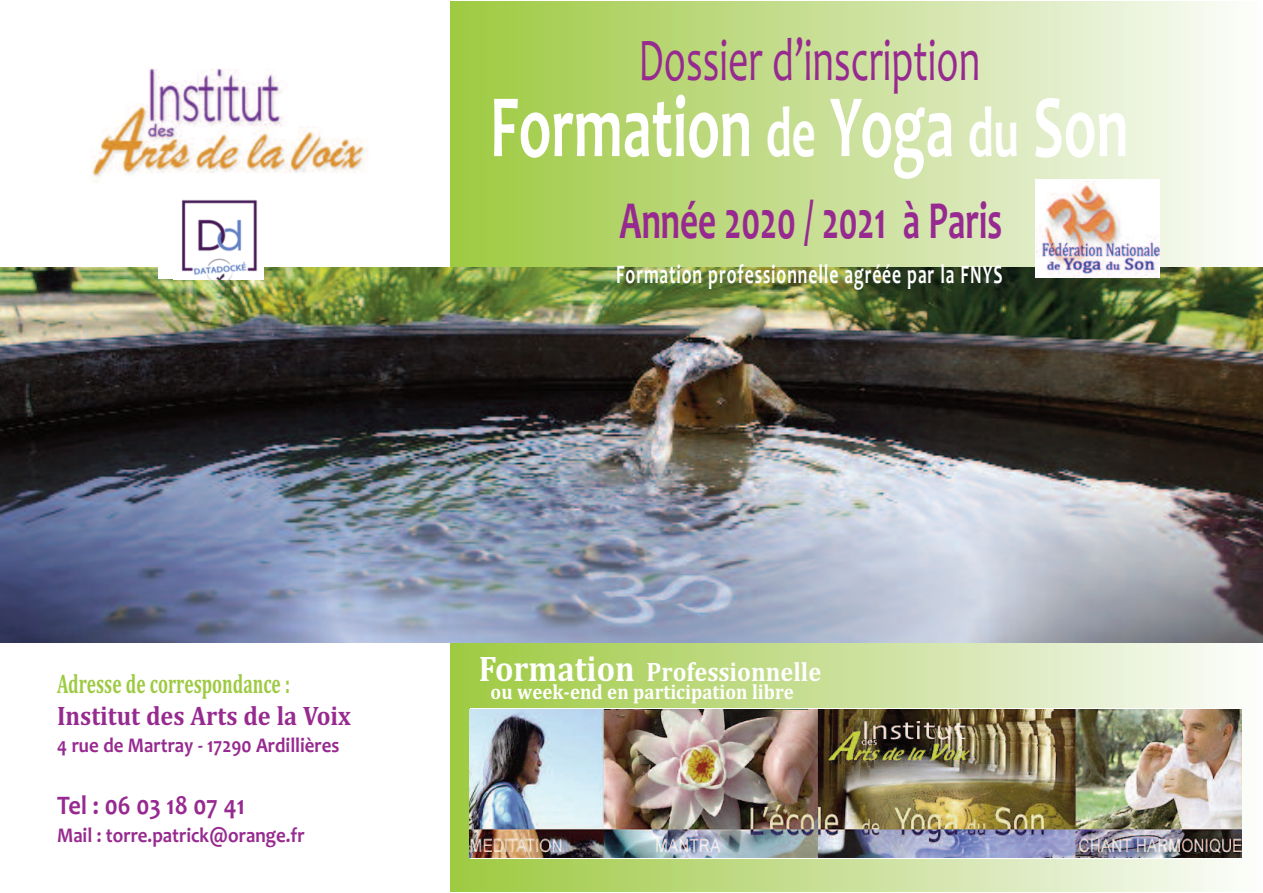
<style>
.page{position:relative;width:1263px;height:893px;background:#fff}
.page>*{position:absolute;margin:0;border:0;box-sizing:border-box;transform-origin:0 0}
.t1{font:700 90px "Candara";color:#fff;scale:.65 1}
.t2{font:61.2px "Candara";color:#972a90;scale:.65 1}
.t3{font:700 54px "Candara";color:#972a90;scale:.65 1}
.t4{font:700 27px "Candara";letter-spacing:.055em;color:#fff;scale:.65 1}
.t5{font:700 27px "Cambria";color:#fff;scale:.9 1}
.t6{font:700 27px "Cambria";color:#9eca42;scale:.65 1}
.t7{font:700 27px "Cambria";color:#972a90;scale:.9 1}
.t8{font:700 27px "Candara";color:#972a90;scale:.9 1}
.t9{font:700 21px "Candara";color:#972a90;scale:.9 1}
.t10{font:700 21px "Cambria";color:#fff;scale:.9 1}
.s1{font-size:72px}
.s2{font-size:36px}
</style>
<div class="page">
<div style="left:450px;top:2px;width:812px;height:889px;background:linear-gradient(to right,#9fc943,#fafbfa)"></div>
<img style="left:1px;top:268px;width:1262px;height:374px">
<img style="left:470px;top:709px;width:772px;height:149px">
<img style="left:1035px;top:180px;width:125px;height:97px">
<img style="left:91px;top:68px;width:277px;height:115px">
<div style="left:158px;top:184px;width:106px;height:95px;background:#fff"></div>
<img style="left:181px;top:199px;width:77px;height:80px">
<h2 class="t2" style="left:638px;top:23px;width:528px">Dossier d’inscription</h2>
<h1 class="t1" style="left:490px;top:72px;width:984px">Formation <span class="s1">de</span> Yoga <span class="s1">du</span> Son</h1>
<h3 class="t3" style="left:619px;top:188px;width:590px">Année 2020 / 2021 à Paris</h3>
<p class="t4" style="left:616px;top:258px;width:596px">Formation professionnelle agréée par la FNYS</p>
<p class="t6" style="left:57px;top:667px;width:360px">Adresse de correspondance :</p>
<p class="t7" style="left:57px;top:700px;width:328px">Institut des Arts de la Voix</p>
<p class="t9" style="left:57px;top:732px;width:315px">4 rue de Martray - 17290 Ardillières</p>
<p class="t8" style="left:57px;top:788px;width:210px">Tel : 06 03 18 07 41</p>
<p class="t9" style="left:57px;top:822px;width:277px">Mail : torre.patrick@orange.fr</p>
<p class="t5" style="left:479px;top:655px;width:382px"><span class="s2">Formation</span> Professionnelle</p>
<p class="t10" style="left:491px;top:679px;width:338px">ou week-end en participation libre</p>
</div>
